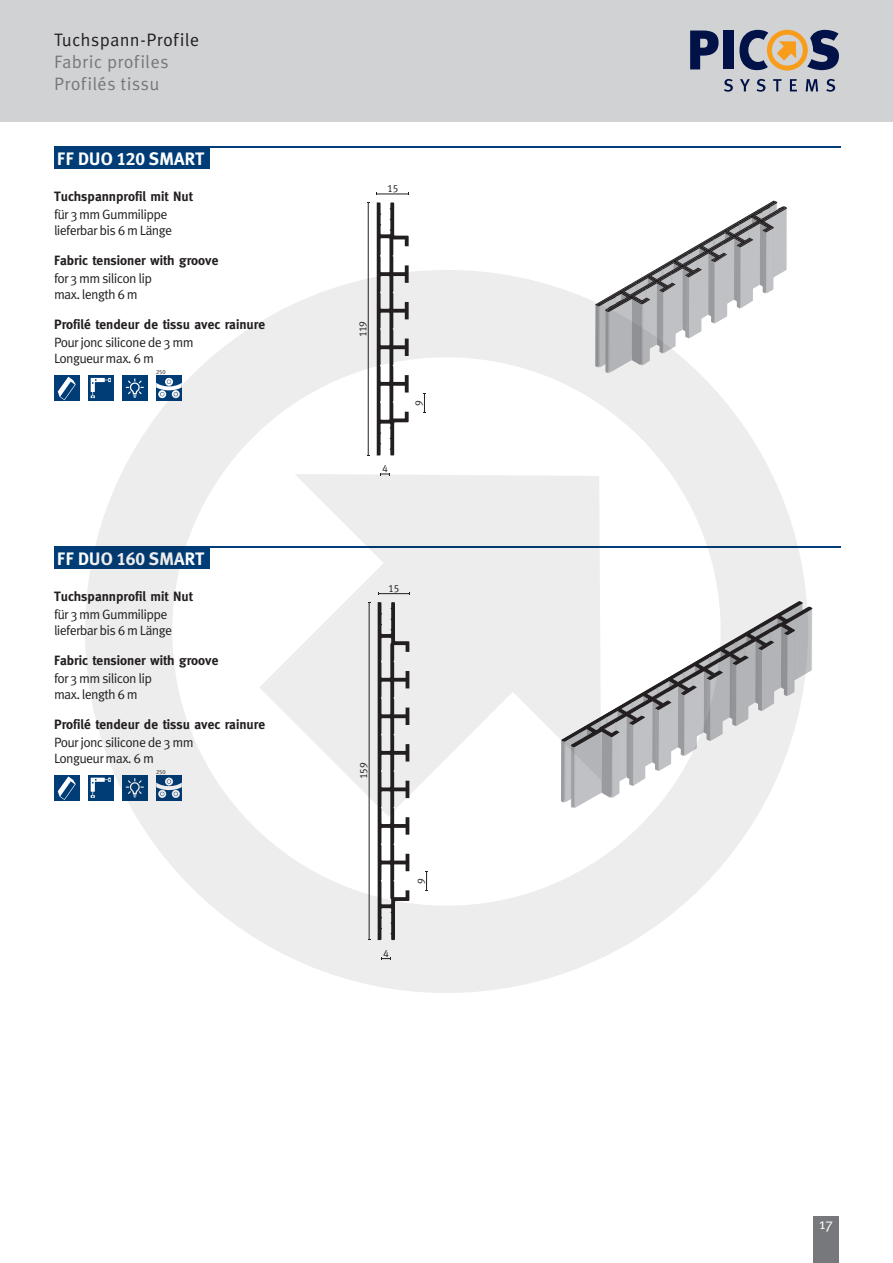
<style>
.page{position:relative;width:893px;height:1263px;background:#fff}
.page>*{position:absolute;margin:0;border:0;box-sizing:border-box;transform-origin:0 0}
.t1{font:18px/21.6px "Meta Pro";letter-spacing:.01em;color:#76787b}
.t2{font:18px "Meta Plus Bold Caps";letter-spacing:-.01em;color:#fff}
.t3{font:18px "Meta Pro";letter-spacing:.01em;color:#231f20}
.t4{font:15px "Meta";color:#fff}
.t5{font:13.5px/16.2px "Meta Pro";letter-spacing:-.05em;color:#231f20}
.t6{font:700 13.5px "Meta";color:#231f20}
.t7{font:10.5px "Meta Caps";color:#231f20}
.t8{font:6px "Meta Caps";color:#231f20}
</style>
<div class="page">
<div style="left:813px;top:1216px;width:26px;height:47px;background:#76787b"></div>
<div style="left:0;top:0;width:893px;height:121px;background:#d1d2d4"></div>
<svg style="left:690px;top:31px;width:29px;height:38px"></svg>
<div style="left:723px;top:31px;width:10px;height:38px;background:#001247"></div>
<svg style="left:724px;top:79px;width:9px;height:13px"></svg>
<svg style="left:740px;top:79px;width:10px;height:12px"></svg>
<svg style="left:757px;top:79px;width:8px;height:13px"></svg>
<svg style="left:773px;top:79px;width:9px;height:12px"></svg>
<svg style="left:790px;top:79px;width:7px;height:12px"></svg>
<svg style="left:806px;top:79px;width:12px;height:12px"></svg>
<svg style="left:826px;top:79px;width:9px;height:13px"></svg>
<svg style="left:739px;top:30px;width:100px;height:41px"></svg>
<hr style="left:54px;top:546px;width:787px;height:2px;background:#003d76">
<div style="left:54px;top:547px;width:156px;height:22px;background:#003d76"></div>
<div style="left:54px;top:775px;width:26px;height:26px;background:#003d76"></div>
<svg style="left:58px;top:776px;width:18px;height:24px"></svg>
<hr style="left:54px;top:147px;width:787px;height:1px;background:#003d76">
<div style="left:54px;top:147px;width:156px;height:22px;background:#003d76"></div>
<hr style="left:377px;top:194px;width:31px;height:1px;background:#231f20">
<hr style="left:368px;top:203px;width:1px;height:252px;background:#231f20">
<svg style="left:377px;top:202px;width:32px;height:68px"></svg>
<svg style="left:654px;top:201px;width:133px;height:69px"></svg>
<div style="left:54px;top:376px;width:26px;height:25px;background:#003d76"></div>
<svg style="left:58px;top:377px;width:18px;height:23px"></svg>
<svg style="left:85px;top:270px;width:723px;height:723px"></svg>
<svg style="left:259px;top:474px;width:342px;height:342px;fill:#ededed"></svg>
<h1 class="t3" style="left:54px;top:29px;width:147px">Tuchspann-Profile</h1>
<h1 class="t1" style="left:54px;top:51px;width:116px">Fabric profiles<br>Profilés tissu</h1>
<h1 class="t2" style="left:57px;top:148px;width:149px">FF DUO 120 SMART</h1>
<p class="t6" style="left:54px;top:189px;width:140px">Tuchspannprofil mit Nut</p>
<p class="t5" style="left:54px;top:207px;width:120px">für 3 mm Gummilippe lieferbar bis 6 m Länge</p>
<p class="t6" style="left:54px;top:253px;width:166px">Fabric tensioner with groove</p>
<p class="t5" style="left:54px;top:271px;width:100px">for 3 mm silicon lip max. length 6 m</p>
<p class="t6" style="left:54px;top:316px;width:213px">Profilé tendeur de tissu avec rainure</p>
<p class="t5" style="left:54px;top:335px;width:141px">Pour jonc silicone de 3 mm<br>Longueur max. 6 m</p>
<p class="t8" style="left:156px;top:368px;width:11px">250</p>
<h1 class="t2" style="left:57px;top:548px;width:149px">FF DUO 160 SMART</h1>
<p class="t6" style="left:54px;top:588px;width:140px">Tuchspannprofil mit Nut</p>
<p class="t5" style="left:54px;top:606px;width:120px">für 3 mm Gummilippe lieferbar bis 6 m Länge</p>
<p class="t6" style="left:54px;top:652px;width:166px">Fabric tensioner with groove</p>
<p class="t5" style="left:54px;top:670px;width:100px">for 3 mm silicon lip max. length 6 m</p>
<p class="t6" style="left:54px;top:716px;width:213px">Profilé tendeur de tissu avec rainure</p>
<p class="t5" style="left:54px;top:734px;width:141px">Pour jonc silicone de 3 mm<br>Longueur max. 6 m</p>
<p class="t8" style="left:156px;top:768px;width:11px">250</p>
<p class="t7" style="left:387px;top:182px;width:13px">15</p>
<p class="t7" style="left:357px;top:337px;width:18px;rotate:-90deg">119</p>
<p class="t7" style="left:382px;top:462px;width:7px">4</p>
<p class="t7" style="left:413px;top:406px;width:7px;rotate:-90deg">9</p>
<p class="t7" style="left:388px;top:582px;width:13px">15</p>
<p class="t7" style="left:358px;top:779px;width:18px;rotate:-90deg">159</p>
<p class="t7" style="left:383px;top:947px;width:7px">4</p>
<p class="t7" style="left:415px;top:883px;width:7px;rotate:-90deg">9</p>
<p class="t4" style="left:819px;top:1215px;width:16px">17</p>
</div>
